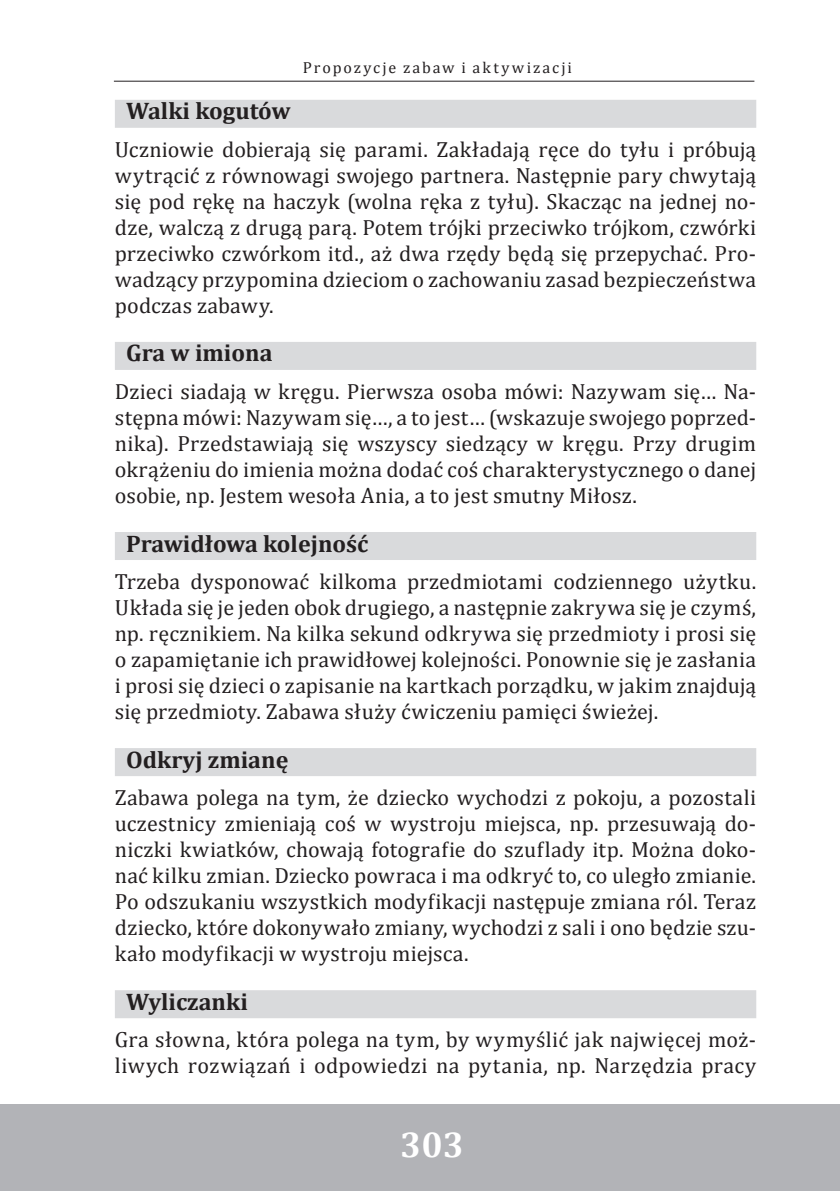
<style>
.page{position:relative;width:840px;height:1191px;background:#fff}
.page>*{position:absolute;margin:0;border:0;box-sizing:border-box;transform-origin:0 0}
.t1{font:700 36px "Cambria";color:#fff}
.t2{font:700 24px "Cambria";color:#231f20}
.t3{font:22px/26px "Cambria";letter-spacing:.015em;color:#231f20;text-align:justify}
.t4{font:16px "Cambria";letter-spacing:.13em;color:#231f20}
</style>
<div class="page">
<hr style="left:0;top:1104px;width:1px;height:87px;background:#b2b3b7">
<div style="left:1px;top:1104px;width:838px;height:87px;background:#b2b3b7"></div>
<hr style="left:114px;top:81px;width:640px;height:1px;background:#231f20">
<div style="left:115px;top:100px;width:640px;height:28px;background:#d9dadc"></div>
<div style="left:115px;top:342px;width:640px;height:28px;background:#d9dadc"></div>
<div style="left:115px;top:532px;width:640px;height:28px;background:#d9dadc"></div>
<div style="left:115px;top:748px;width:640px;height:28px;background:#d9dadc"></div>
<div style="left:115px;top:990px;width:640px;height:28px;background:#d9dadc"></div>
<p class="t4" style="left:302px;top:58px;width:270px">Propozycje zabaw i aktywizacji</p>
<p class="t2" style="left:126px;top:94px;width:166px">Walki kogutów</p>
<p class="t3" style="left:115px;top:136px;width:642px">Uczniowie dobierają się parami. Zakładają ręce do tyłu i próbują wytrącić z równowagi swojego partnera. Następnie pary chwytają się pod rękę na haczyk (wolna ręka z tyłu). Skacząc na jednej no&shy;dze, walczą z drugą parą. Potem trójki przeciwko trójkom, czwórki przeciwko czwórkom itd., aż dwa rzędy będą się przepychać. Pro&shy;wadzący przypomina dzieciom o zachowaniu zasad bezpieczeństwa podczas zabawy.</p>
<p class="t2" style="left:126px;top:336px;width:148px">Gra w imiona</p>
<p class="t3" style="left:115px;top:378px;width:642px">Dzieci siadają w kręgu. Pierwsza osoba mówi: Nazywam się… Na&shy;stępna mówi: Nazywam się…, a to jest… (wskazuje swojego poprzed&shy;nika). Przedstawiają się wszyscy siedzący w kręgu. Przy drugim okrążeniu do imienia można dodać coś charakterystycznego o danej osobie, np. Jestem wesoła Ania, a to jest smutny Miłosz.</p>
<p class="t2" style="left:126px;top:526px;width:244px">Prawidłowa kolejność</p>
<p class="t3" style="left:115px;top:568px;width:642px">Trzeba dysponować kilkoma przedmiotami codziennego użytku.<br>Układa się je jeden obok drugiego, a następnie zakrywa się je czymś, np. ręcznikiem. Na kilka sekund odkrywa się przedmioty i prosi się o zapamiętanie ich prawidłowej kolejności. Ponownie się je zasłania i prosi się dzieci o zapisanie na kartkach porządku, w jakim znajdują się przedmioty. Zabawa służy ćwiczeniu pamięci świeżej.</p>
<p class="t2" style="left:126px;top:742px;width:164px">Odkryj zmianę</p>
<p class="t3" style="left:115px;top:784px;width:642px">Zabawa polega na tym, że dziecko wychodzi z pokoju, a pozostali uczestnicy zmieniają coś w wystroju miejsca, np. przesuwają do&shy;niczki kwiatków, chowają fotografie do szuflady itp. Można doko&shy;nać kilku zmian. Dziecko powraca i ma odkryć to, co uległo zmianie.<br>Po odszukaniu wszystkich modyfikacji następuje zmiana ról. Teraz dziecko, które dokonywało zmiany, wychodzi z sali i ono będzie szu&shy;kało modyfikacji w wystroju miejsca.</p>
<p class="t2" style="left:126px;top:984px;width:123px">Wyliczanki</p>
<p class="t3" style="left:115px;top:1026px;width:642px">Gra słowna, która polega na tym, by wymyślić jak najwięcej moż&shy;liwych rozwiązań i odpowiedzi na pytania, np. Narzędzia pracy</p>
<h1 class="t1" style="left:400px;top:1118px;width:65px">303</h1>
</div>
